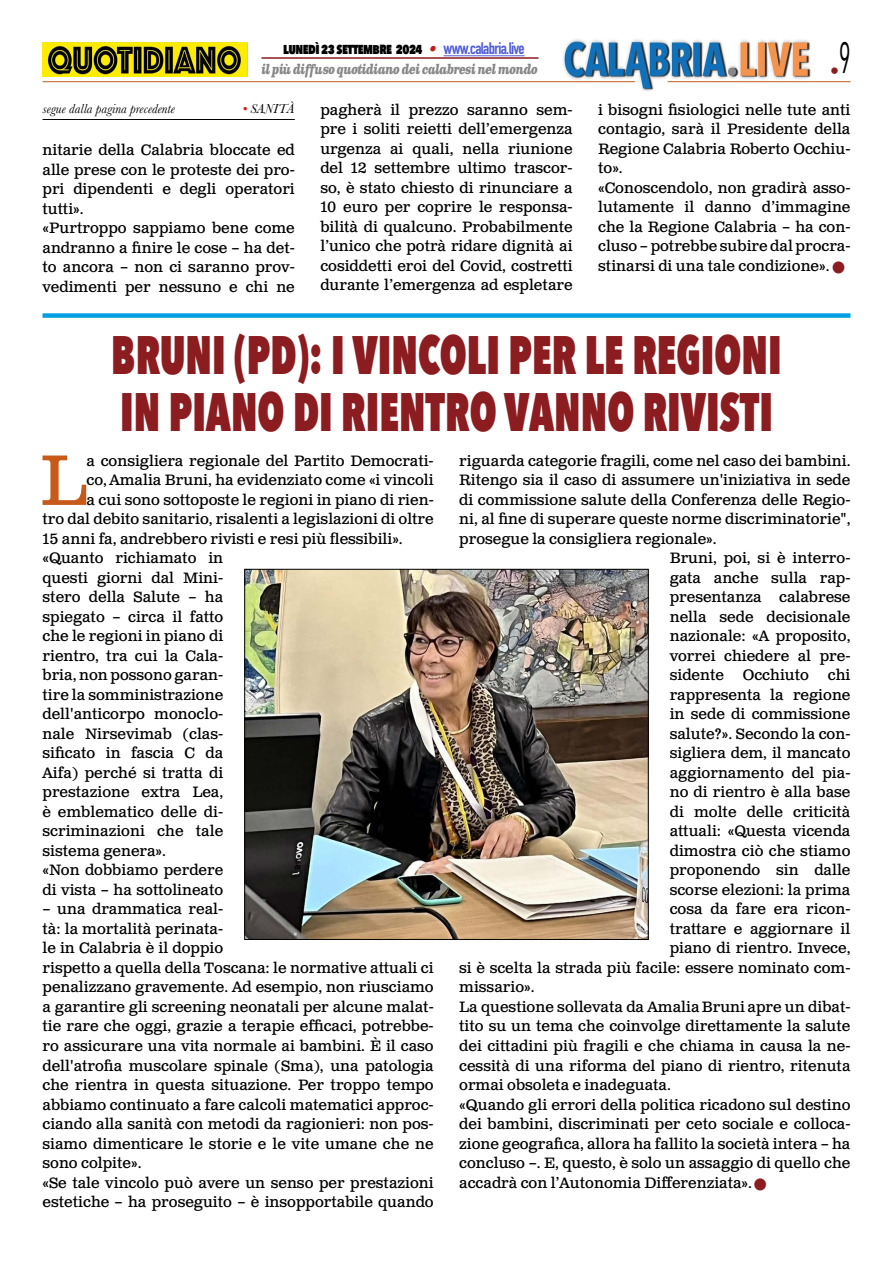
<style>
.page{position:relative;width:893px;height:1263px;background:#fff}
.page>*{position:absolute;margin:0;border:0;box-sizing:border-box;transform-origin:0 0}
.t1{font:71.25px "Clarendon Text Pro";color:#c85a19}
.t2{font:800 54px/57px "Avenir Next Condensed";color:#8b1c1f;scale:.78 1}
.t3{font:18px "Avenir Next Condensed";color:#8b1c1f}
.t4{font:15px/19.5px "Clarendon Text Pro";color:#000}
.t5{font:800 15px "Avenir Next Condensed";letter-spacing:-.04em;color:#000;scale:.9 1}
.t6{font:italic 700 13.5px "Clarendon Text Pro";letter-spacing:-.06em;color:#878787;scale:.79 1}
.t7{font:italic 13.5px "Baskerville";color:#000}
.s1{font-family:"Clarendon Text Pro";font-weight:700;font-style:italic;color:#ca181a}
.s2{font-family:"DIN Condensed";font-weight:700;font-size:16.5px;color:#4f5cd6}
.s3{color:#ca181a}
.s4{color:#8b1c1f}
</style>
<div class="page">
<img style="left:563px;top:39px;width:248px;height:51px">
<hr style="left:43px;top:81px;width:592px;height:1px;background:#c85a19">
<hr style="left:668px;top:81px;width:182px;height:1px;background:#c85a19">
<hr style="left:444px;top:55px;width:81px;height:1px;background:#4f5cd6">
<hr style="left:261px;top:57px;width:277px;height:2px;background:#8b1c1f">
<img style="left:43px;top:42px;width:204px;height:35px">
<hr style="left:43px;top:119px;width:252px;height:1px;background:#000">
<div style="left:43px;top:313px;width:807px;height:5px;background:#009fe3"></div>
<img style="left:246px;top:571px;width:400px;height:367px">
<div style="left:244px;top:569px;width:404px;height:371px;border:1px solid #000"></div>
<p class="t5" style="left:283px;top:39px;width:270px">lunedì 23 settembre 2024 <span class="s1">•</span> <span class="s2">www.calabria.live</span></p>
<p class="t6" style="left:261px;top:61px;width:352px">il più diffuso quotidiano dei calabresi nel mondo</p>
<p class="t3" style="left:830px;top:55px;width:22px">•<sup>9</sup></p>
<p class="t7" style="left:43px;top:100px;width:134px">segue dalla pagina precedente</p>
<p class="t7" style="left:242px;top:100px;width:54px"><span class="s3">•</span> SANITÀ</p>
<p class="t4" style="left:43px;top:141px;width:254px">nitarie della Calabria bloccate ed alle prese con le proteste dei pro&shy;pri dipendenti e degli operatori tutti».<br>«Purtroppo sappiamo bene come andranno a finire le cose – ha det&shy;to ancora – non ci saranno prov&shy;vedimenti per nessuno e chi ne</p>
<p class="t4" style="left:320px;top:101px;width:254px;text-align:justify">pagherà il prezzo saranno sem&shy;pre i soliti reietti dell’emergenza urgenza ai quali, nella riunione del 12 settembre ultimo trascor&shy;so, è stato chiesto di rinunciare a 10 euro per coprire le responsa&shy;bilità di qualcuno. Probabilmente l’unico che potrà ridare dignità ai cosiddetti eroi del Covid, costretti durante l’emergenza ad espletare</p>
<p class="t4" style="left:598px;top:101px;width:254px">i bisogni fisiologici nelle tute anti contagio, sarà il Presidente della<br>Regione Calabria Roberto Occhiu&shy;to».<br>«Conoscendolo, non gradirà asso&shy;lutamente il danno d’immagine che la Regione Calabria – ha con&shy;cluso – potrebbe subire dal procra&shy;stinarsi di una tale condizione». <span class="s4">■</span></p>
<h2 class="t2" style="left:111px;top:326px;width:861px">BRUNI (PD): I VINCOLI PER LE REGIONI<br>IN PIANO DI RIENTRO VANNO RIVISTI</h2>
<h1 class="t1" style="left:40px;top:437px;width:48px">L</h1>
<p class="t4" style="left:86px;top:452px;width:349px">a consigliera regionale del Partito Democrati-</p>
<p class="t4" style="left:86px;top:471px;width:349px">co, Amalia Bruni, ha evidenziato come «i vincoli</p>
<p class="t4" style="left:86px;top:491px;width:349px">a cui sono sottoposte le regioni in piano di rien-</p>
<p class="t4" style="left:43px;top:510px;width:393px">tro dal debito sanitario, risalenti a legislazioni di oltre</p>
<p class="t4" style="left:43px;top:530px;width:362px">15 anni fa, andrebbero rivisti e resi più flessibili».</p>
<p class="t4" style="left:43px;top:549px;width:182px">«Quanto richiamato in</p>
<p class="t4" style="left:43px;top:569px;width:182px">questi giorni dal Mini-</p>
<p class="t4" style="left:43px;top:588px;width:182px">stero della Salute – ha</p>
<p class="t4" style="left:43px;top:608px;width:182px">spiegato – circa il fatto</p>
<p class="t4" style="left:43px;top:627px;width:182px">che le regioni in piano di</p>
<p class="t4" style="left:43px;top:647px;width:182px">rientro, tra cui la Cala-</p>
<p class="t4" style="left:43px;top:666px;width:182px">bria, non possono garan-</p>
<p class="t4" style="left:43px;top:686px;width:182px">tire la somministrazione</p>
<p class="t4" style="left:43px;top:705px;width:182px">dell'anticorpo monoclo-</p>
<p class="t4" style="left:43px;top:725px;width:182px">nale Nirsevimab (clas-</p>
<p class="t4" style="left:43px;top:744px;width:182px">sificato in fascia C da</p>
<p class="t4" style="left:43px;top:764px;width:182px">Aifa) perché si tratta di</p>
<p class="t4" style="left:43px;top:783px;width:182px">prestazione extra Lea,</p>
<p class="t4" style="left:43px;top:803px;width:182px">è emblematico delle di-</p>
<p class="t4" style="left:43px;top:822px;width:182px">scriminazioni che tale</p>
<p class="t4" style="left:43px;top:842px;width:125px">sistema genera».</p>
<p class="t4" style="left:43px;top:861px;width:182px">«Non dobbiamo perdere</p>
<p class="t4" style="left:43px;top:881px;width:182px">di vista – ha sottolineato</p>
<p class="t4" style="left:43px;top:900px;width:393px">– una drammatica real-<br>tà: la mortalità perinata-<br>le in Calabria è il doppio<br>rispetto a quella della Toscana: le normative attuali ci penalizzano gravemente. Ad esempio, non riusciamo a garantire gli screening neonatali per alcune malat&shy;tie rare che oggi, grazie a terapie efficaci, potrebbe&shy;ro assicurare una vita normale ai bambini. È il caso dell'atrofia muscolare spinale (Sma), una patologia che rientra in questa situazione. Per troppo tempo abbiamo continuato a fare calcoli matematici approc&shy;ciando alla sanità con metodi da ragionieri: non pos&shy;siamo dimenticare le storie e le vite umane che ne sono colpite».<br>«Se tale vincolo può avere un senso per prestazioni estetiche – ha proseguito – è insopportabile quando</p>
<p class="t4" style="left:459px;top:452px;width:393px">riguarda categorie fragili, come nel caso dei bambini.</p>
<p class="t4" style="left:459px;top:471px;width:393px">Ritengo sia il caso di assumere un'iniziativa in sede</p>
<p class="t4" style="left:459px;top:491px;width:393px">di commissione salute della Conferenza delle Regio-</p>
<p class="t4" style="left:459px;top:510px;width:393px">ni, al fine di superare queste norme discriminatorie",</p>
<p class="t4" style="left:459px;top:530px;width:259px">prosegue la consigliera regionale».</p>
<p class="t4" style="left:670px;top:549px;width:182px">Bruni, poi, si è interro-</p>
<p class="t4" style="left:670px;top:569px;width:182px">gata anche sulla rap-</p>
<p class="t4" style="left:670px;top:588px;width:182px">presentanza calabrese</p>
<p class="t4" style="left:670px;top:608px;width:182px">nella sede decisionale</p>
<p class="t4" style="left:670px;top:627px;width:182px">nazionale: «A proposito,</p>
<p class="t4" style="left:670px;top:647px;width:182px">vorrei chiedere al pre-</p>
<p class="t4" style="left:670px;top:666px;width:56px">sidente</p>
<p class="t4" style="left:743px;top:666px;width:68px">Occhiuto</p>
<p class="t4" style="left:828px;top:666px;width:24px">chi</p>
<p class="t4" style="left:670px;top:686px;width:182px">rappresenta la regione</p>
<p class="t4" style="left:670px;top:705px;width:182px">in sede di commissione</p>
<p class="t4" style="left:670px;top:725px;width:182px">salute?». Secondo la con-</p>
<p class="t4" style="left:670px;top:744px;width:182px">sigliera dem, il mancato</p>
<p class="t4" style="left:670px;top:764px;width:182px">aggiornamento del pia-</p>
<p class="t4" style="left:670px;top:783px;width:182px">no di rientro è alla base</p>
<p class="t4" style="left:670px;top:803px;width:182px">di molte delle criticità</p>
<p class="t4" style="left:670px;top:822px;width:182px">attuali: «Questa vicenda</p>
<p class="t4" style="left:670px;top:842px;width:182px">dimostra ciò che stiamo</p>
<p class="t4" style="left:670px;top:861px;width:182px">proponendo sin dalle</p>
<p class="t4" style="left:670px;top:881px;width:182px">scorse elezioni: la prima</p>
<p class="t4" style="left:670px;top:900px;width:182px">cosa da fare era ricon-</p>
<p class="t4" style="left:670px;top:920px;width:182px">trattare e aggiornare il</p>
<p class="t4" style="left:670px;top:939px;width:182px">piano di rientro. Invece,</p>
<p class="t4" style="left:459px;top:959px;width:393px">si è scelta la strada più facile: essere nominato com-</p>
<p class="t4" style="left:459px;top:978px;width:77px">missario».</p>
<p class="t4" style="left:459px;top:998px;width:393px">La questione sollevata da Amalia Bruni apre un dibat-</p>
<p class="t4" style="left:459px;top:1017px;width:393px">tito su un tema che coinvolge direttamente la salute</p>
<p class="t4" style="left:459px;top:1037px;width:393px">dei cittadini più fragili e che chiama in causa la ne-</p>
<p class="t4" style="left:459px;top:1056px;width:393px">cessità di una riforma del piano di rientro, ritenuta</p>
<p class="t4" style="left:459px;top:1076px;width:213px">ormai obsoleta e inadeguata.</p>
<p class="t4" style="left:459px;top:1095px;width:393px">«Quando gli errori della politica ricadono sul destino</p>
<p class="t4" style="left:459px;top:1115px;width:393px">dei bambini, discriminati per ceto sociale e colloca-</p>
<p class="t4" style="left:459px;top:1134px;width:393px">zione geografica, allora ha fallito la società intera – ha</p>
<p class="t4" style="left:459px;top:1154px;width:393px">concluso –. E, questo, è solo un assaggio di quello che</p>
<p class="t4" style="left:459px;top:1173px;width:308px">accadrà con l’Autonomia Differenziata». <span class="s4">■</span></p>
</div>
